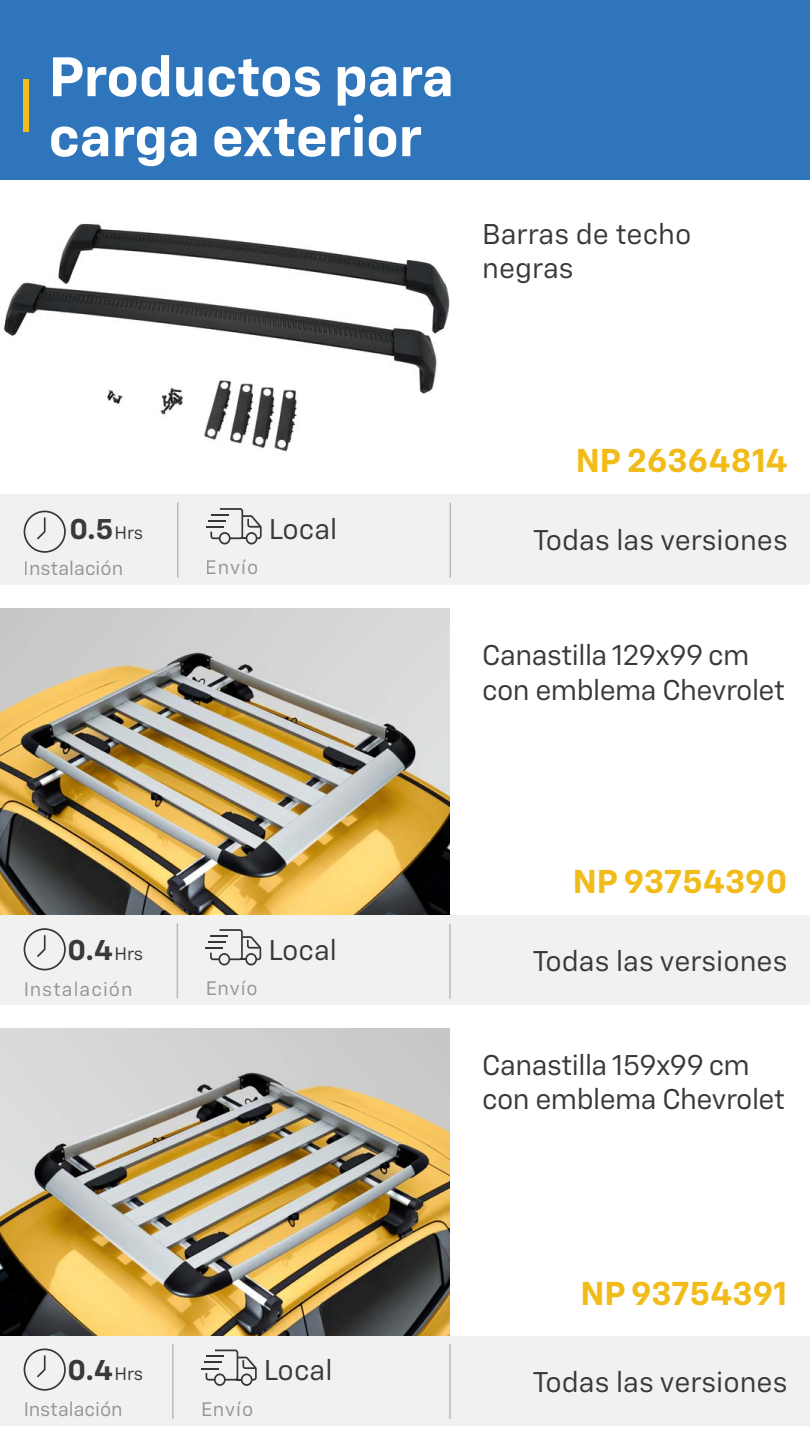
<style>
.page{position:relative;width:810px;height:1440px;background:#fff}
.page>*{position:absolute;margin:0;border:0;box-sizing:border-box;transform-origin:0 0}
.t1{font:700 55.5px/60px "Chevy Sans";color:#fff}
.t2{font:700 33px "Chevy Sans";color:#f1bc1a}
.t3{font:28.5px/34.2px "Chevy Sans";letter-spacing:-.015em;color:#39383a}
.t4{font:700 28.5px "Chevy Sans";color:#39383a}
.t5{font:19.5px "Chevy Sans";letter-spacing:.035em;color:#39383a}
.t6{font:19.5px "Chevy Sans";color:#39383a}
.t7{font:18px "Chevy Sans";color:#39383a}
.s1{font-weight:400;font-size:18px}
</style>
<div class="page">
<img style="left:4px;top:223px;width:446px;height:229px">
<div style="left:0;top:494px;width:810px;height:91px;background:#f1f1f1"></div>
<hr style="left:450px;top:503px;width:1px;height:75px;background:#39383a">
<svg style="left:206px;top:508px;width:56px;height:37px"></svg>
<hr style="left:177px;top:502px;width:1px;height:75px;background:#39383a">
<img style="left:0;top:1028px;width:450px;height:308px">
<img style="left:0;top:608px;width:450px;height:307px">
<div style="left:0;top:1336px;width:810px;height:90px;background:#f1f1f1"></div>
<svg style="left:24px;top:1348px;width:42px;height:43px"></svg>
<hr style="left:449px;top:1344px;width:2px;height:75px;background:#39383a">
<svg style="left:201px;top:1350px;width:56px;height:36px"></svg>
<hr style="left:172px;top:1344px;width:2px;height:75px;background:#39383a">
<div style="left:0;top:0;width:810px;height:180px;background:#2f75bb"></div>
<div style="left:23px;top:79px;width:6px;height:53px;background:#f1bc1a"></div>
<div style="left:0;top:915px;width:810px;height:90px;background:#f1f1f1"></div>
<svg style="left:24px;top:928px;width:42px;height:42px"></svg>
<hr style="left:449px;top:924px;width:2px;height:75px;background:#39383a">
<svg style="left:206px;top:929px;width:55px;height:37px"></svg>
<hr style="left:177px;top:923px;width:1px;height:75px;background:#39383a">
<svg style="left:24px;top:511px;width:42px;height:42px"></svg>
<h1 class="t1" style="left:49px;top:46px;width:407px">Productos para carga exterior</h1>
<p class="t3" style="left:482px;top:216px;width:211px">Barras de techo negras</p>
<p class="t4" style="left:69px;top:511px;width:75px">0.5<span class="s1">Hrs</span></p>
<p class="t6" style="left:24px;top:556px;width:101px">Instalación</p>
<p class="t5" style="left:206px;top:555px;width:54px">Envío</p>
<p class="t3" style="left:269px;top:511px;width:70px">Local</p>
<p class="t2" style="left:576px;top:440px;width:214px">NP 26364814</p>
<p class="t3" style="left:533px;top:523px;width:256px">Todas las versiones</p>
<p class="t3" style="left:482px;top:638px;width:305px">Canastilla 129x99 cm con emblema Chevrolet</p>
<p class="t2" style="left:573px;top:861px;width:216px">NP 93754390</p>
<p class="t3" style="left:268px;top:932px;width:70px">Local</p>
<p class="t4" style="left:68px;top:932px;width:47px">0.4</p>
<p class="t7" style="left:114px;top:942px;width:30px">Hrs</p>
<p class="t3" style="left:533px;top:944px;width:256px">Todas las versiones</p>
<p class="t5" style="left:23px;top:977px;width:111px">Instalación</p>
<p class="t5" style="left:206px;top:976px;width:54px">Envío</p>
<p class="t3" style="left:482px;top:1048px;width:305px">Canastilla 159x99 cm con emblema Chevrolet</p>
<p class="t4" style="left:68px;top:1352px;width:77px">0.4<span class="s1">Hrs</span></p>
<p class="t6" style="left:23px;top:1397px;width:101px">Instalación</p>
<p class="t5" style="left:201px;top:1397px;width:54px">Envío</p>
<p class="t3" style="left:264px;top:1352px;width:70px">Local</p>
<p class="t2" style="left:580px;top:1273px;width:209px">NP 93754391</p>
<p class="t3" style="left:533px;top:1364px;width:256px">Todas las versiones</p>
</div>
